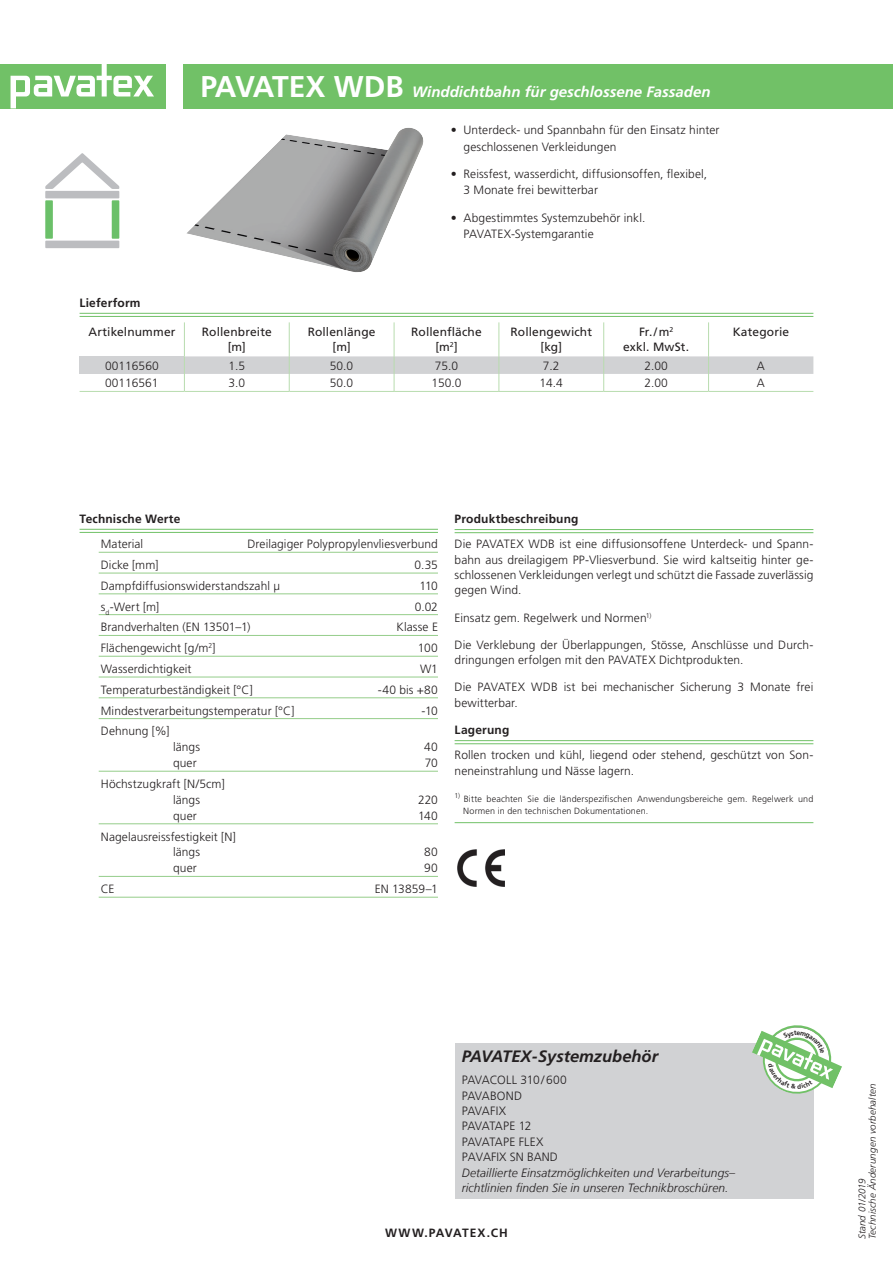
<style>
.page{position:relative;width:893px;height:1263px;background:#fff}
.page>*{position:absolute;margin:0;border:0;box-sizing:border-box;transform-origin:0 0}
.t1{font:italic 700 16.5px "Frutiger LT Std";color:#231f20}
.t2{font:italic 700 15px "Frutiger LT Std";color:#fff}
.t3{font:300 12px/15.5px "Frutiger LT Std";letter-spacing:.005em;color:#231f20}
.t4{font:12px/15.5px "Frutiger LT Std";letter-spacing:.01em;color:#231f20;text-align:center}
.t5{font:italic 300 12px/15.5px "Frutiger LT";letter-spacing:.005em;color:#231f20}
.t6{font:300 12px/15.5px "Frutiger LT";color:#231f20}
.t7{font:700 12px "Frutiger LT Std";letter-spacing:.015em;color:#231f20}
.t8{font:700 12px "Frutiger LT Std";letter-spacing:.08em;color:#231f20}
.t9{font:italic 300 9.75px/10.5px "Frutiger LT Std";letter-spacing:.01em;color:#231f20}
.t10{font:300 9px/12px "Frutiger LT Std";letter-spacing:.015em;color:#231f20}
.s1{font-style:normal;font-size:30px}
.s2{font-stretch:condensed}
</style>
<div class="page">
<div style="left:0;top:64px;width:166px;height:44px;background:#71c167"></div>
<svg style="left:11px;top:64px;width:143px;height:44px"></svg>
<div style="left:183px;top:64px;width:710px;height:44px;background:#71c167"></div>
<div style="left:455px;top:1043px;width:359px;height:155px;background:#d1d2d4"></div>
<img style="left:186px;top:128px;width:238px;height:144px">
<hr style="left:455px;top:529px;width:358px;height:1px;background:#71c167">
<hr style="left:455px;top:532px;width:358px;height:1px;background:#71c167">
<hr style="left:455px;top:740px;width:358px;height:1px;background:#71c167">
<hr style="left:455px;top:743px;width:358px;height:1px;background:#71c167">
<hr style="left:455px;top:822px;width:358px;height:1px;background:#71c167">
<hr style="left:80px;top:529px;width:358px;height:1px;background:#71c167">
<hr style="left:80px;top:532px;width:358px;height:1px;background:#71c167">
<hr style="left:99px;top:552px;width:339px;height:1px;background:#95cd8a">
<hr style="left:99px;top:573px;width:339px;height:1px;background:#95cd8a">
<hr style="left:99px;top:593px;width:339px;height:1px;background:#95cd8a">
<hr style="left:99px;top:614px;width:339px;height:1px;background:#95cd8a">
<hr style="left:99px;top:635px;width:339px;height:1px;background:#95cd8a">
<hr style="left:99px;top:656px;width:339px;height:1px;background:#95cd8a">
<hr style="left:99px;top:677px;width:339px;height:1px;background:#95cd8a">
<hr style="left:99px;top:697px;width:339px;height:1px;background:#95cd8a">
<hr style="left:99px;top:718px;width:339px;height:1px;background:#95cd8a">
<hr style="left:99px;top:771px;width:339px;height:1px;background:#95cd8a">
<hr style="left:99px;top:823px;width:339px;height:1px;background:#95cd8a">
<hr style="left:99px;top:876px;width:339px;height:1px;background:#95cd8a">
<hr style="left:99px;top:897px;width:339px;height:1px;background:#95cd8a">
<hr style="left:80px;top:313px;width:733px;height:1px;background:#71c167">
<hr style="left:80px;top:316px;width:733px;height:1px;background:#71c167">
<div style="left:80px;top:356px;width:104px;height:18px;background:#d1d2d4"></div>
<hr style="left:289px;top:322px;width:1px;height:34px;background:#b8dcae">
<hr style="left:394px;top:322px;width:1px;height:34px;background:#b8dcae">
<hr style="left:498px;top:322px;width:1px;height:34px;background:#b8dcae">
<hr style="left:603px;top:322px;width:1px;height:34px;background:#b8dcae">
<hr style="left:708px;top:322px;width:1px;height:34px;background:#b8dcae">
<hr style="left:184px;top:391px;width:105px;height:1px;background:#b8dcae">
<hr style="left:289px;top:391px;width:105px;height:1px;background:#b8dcae">
<hr style="left:394px;top:391px;width:105px;height:1px;background:#b8dcae">
<hr style="left:499px;top:391px;width:105px;height:1px;background:#b8dcae">
<hr style="left:604px;top:391px;width:105px;height:1px;background:#b8dcae">
<hr style="left:709px;top:391px;width:104px;height:1px;background:#b8dcae">
<hr style="left:184px;top:322px;width:1px;height:34px;background:#b8dcae">
<svg style="left:184px;top:356px;width:629px;height:35px"></svg>
<hr style="left:80px;top:391px;width:104px;height:1px;background:#b8dcae">
<img style="left:458px;top:849px;width:46px;height:37px">
<div style="left:45px;top:241px;width:74px;height:7px;background:#bcbdc0"></div>
<div style="left:45px;top:191px;width:74px;height:7px;background:#bcbdc0"></div>
<div style="left:45px;top:200px;width:8px;height:39px;background:#6bc069"></div>
<div style="left:112px;top:200px;width:7px;height:39px;background:#6bc069"></div>
<svg style="left:45px;top:153px;width:74px;height:36px"></svg>
<svg style="left:752px;top:1025px;width:90px;height:69px"></svg>
<p class="t2" style="left:200px;top:83px;width:512px"><span class="s1">PAVATEX WDB</span> Winddichtbahn für geschlossene Fassaden</p>
<p class="t3" style="left:463px;top:122px;width:257px;line-height:16px;text-indent:-13px"><span class="s2">•</span> Unterdeck- und Spannbahn für den Einsatz hinter geschlossenen Verkleidungen</p>
<p class="t3" style="left:463px;top:166px;width:245px;line-height:16px;text-indent:-13px"><span class="s2">•</span> Reissfest, wasserdicht, diffusionsoffen, flexibel,<br>3 Monate frei bewitterbar</p>
<p class="t3" style="left:463px;top:210px;width:183px;line-height:16px;text-indent:-13px"><span class="s2">•</span> Abgestimmtes Systemzubehör inkl.<br>PAVATEX-Systemgarantie</p>
<p class="t7" style="left:80px;top:295px;width:62px">Lieferform</p>
<p class="t4" style="left:88px;top:324px;width:89px">Artikelnummer</p>
<p class="t4" style="left:202px;top:324px;width:72px">Rollenbreite [m]</p>
<p class="t4" style="left:308px;top:324px;width:69px">Rollenlänge [m]</p>
<p class="t4" style="left:411px;top:324px;width:72px">Rollenfläche [m<sup>2</sup>]</p>
<p class="t4" style="left:511px;top:324px;width:83px">Rollengewicht [kg]</p>
<p class="t4" style="left:623px;top:324px;width:68px">Fr./m<sup>2<br></sup>exkl. MwSt.</p>
<p class="t4" style="left:733px;top:324px;width:58px">Kategorie</p>
<p class="t3" style="left:105px;top:358px;width:55px">00116560</p>
<p class="t3" style="left:228px;top:358px;width:18px">1.5</p>
<p class="t3" style="left:330px;top:358px;width:25px">50.0</p>
<p class="t3" style="left:435px;top:358px;width:25px">75.0</p>
<p class="t3" style="left:543px;top:358px;width:18px">7.2</p>
<p class="t3" style="left:644px;top:358px;width:25px">2.00</p>
<p class="t3" style="left:757px;top:358px;width:10px">A</p>
<p class="t3" style="left:105px;top:375px;width:55px">00116561</p>
<p class="t3" style="left:228px;top:375px;width:18px">3.0</p>
<p class="t3" style="left:330px;top:375px;width:25px">50.0</p>
<p class="t3" style="left:431px;top:375px;width:32px">150.0</p>
<p class="t3" style="left:540px;top:375px;width:25px">14.4</p>
<p class="t3" style="left:644px;top:375px;width:25px">2.00</p>
<p class="t3" style="left:757px;top:375px;width:10px">A</p>
<p class="t7" style="left:80px;top:511px;width:102px">Technische Werte</p>
<p class="t3" style="left:101px;top:537px;width:44px">Material</p>
<p class="t3" style="left:247px;top:537px;width:192px">Dreilagiger Polypropylenvliesverbund</p>
<p class="t3" style="left:101px;top:557px;width:59px">Dicke [mm]</p>
<p class="t3" style="left:415px;top:557px;width:25px">0.35</p>
<p class="t3" style="left:101px;top:578px;width:181px">Dampfdiffusionswiderstandszahl μ</p>
<p class="t3" style="left:419px;top:578px;width:20px">110</p>
<p class="t3" style="left:101px;top:599px;width:60px">s<sub>d</sub>-Wert [m]</p>
<p class="t3" style="left:415px;top:599px;width:25px">0.02</p>
<p class="t3" style="left:101px;top:620px;width:151px">Brandverhalten (EN 13501–1)</p>
<p class="t3" style="left:397px;top:620px;width:43px">Klasse E</p>
<p class="t3" style="left:101px;top:640px;width:116px">Flächengewicht [g/m<sup>2</sup>]</p>
<p class="t3" style="left:418px;top:640px;width:22px">100</p>
<p class="t3" style="left:101px;top:661px;width:92px">Wasserdichtigkeit</p>
<p class="t3" style="left:420px;top:661px;width:19px">W1</p>
<p class="t3" style="left:101px;top:682px;width:153px">Temperaturbeständigkeit [°C]</p>
<p class="t3" style="left:378px;top:682px;width:62px">-40 bis +80</p>
<p class="t3" style="left:101px;top:703px;width:195px">Mindestverarbeitungstemperatur [°C]</p>
<p class="t3" style="left:422px;top:703px;width:18px">-10</p>
<p class="t3" style="left:101px;top:724px;width:70px">Dehnung [%]</p>
<p class="t3" style="left:173px;top:740px;width:28px">längs</p>
<p class="t3" style="left:424px;top:740px;width:15px">40</p>
<p class="t3" style="left:173px;top:755px;width:25px">quer</p>
<p class="t3" style="left:425px;top:755px;width:15px">70</p>
<p class="t3" style="left:173px;top:776px;width:53px;line-height:15.9px;text-indent:-72px">Höchstzugkraft [N/5cm] längs</p>
<p class="t3" style="left:418px;top:792px;width:21px">220</p>
<p class="t3" style="left:173px;top:808px;width:25px">quer</p>
<p class="t3" style="left:418px;top:808px;width:21px">140</p>
<p class="t3" style="left:173px;top:829px;width:64px;line-height:15.9px;text-indent:-72px">Nagelausreissfestigkeit [N] längs</p>
<p class="t3" style="left:424px;top:845px;width:15px">80</p>
<p class="t3" style="left:173px;top:861px;width:25px">quer</p>
<p class="t3" style="left:424px;top:861px;width:15px">90</p>
<p class="t3" style="left:101px;top:881px;width:15px">CE</p>
<p class="t3" style="left:375px;top:881px;width:65px">EN 13859–1</p>
<p class="t7" style="left:455px;top:512px;width:125px">Produktbeschreibung</p>
<p class="t3" style="left:455px;top:536px;width:360px;text-align:justify">Die PAVATEX WDB ist eine diffusionsoffene Unterdeck- und Spann&shy;bahn aus dreilagigem PP-Vliesverbund. Sie wird kaltseitig hinter ge&shy;schlossenen Verkleidungen verlegt und schützt die Fassade zuverlässig gegen Wind.</p>
<p class="t3" style="left:455px;top:610px;width:198px">Einsatz gem. Regelwerk und Normen<sup>1)</sup></p>
<p class="t3" style="left:455px;top:637px;width:360px">Die Verklebung der Überlappungen, Stösse, Anschlüsse und Durch&shy;dringungen erfolgen mit den PAVATEX Dichtprodukten.</p>
<p class="t3" style="left:455px;top:680px;width:360px">Die PAVATEX WDB ist bei mechanischer Sicherung 3 Monate frei bewitterbar.</p>
<p class="t7" style="left:455px;top:723px;width:56px">Lagerung</p>
<p class="t3" style="left:455px;top:747px;width:360px">Rollen trocken und kühl, liegend oder stehend, geschützt von Son&shy;neneinstrahlung und Nässe lagern.</p>
<p class="t10" style="left:463px;top:793px;width:352px;text-indent:-9px"><sup>1)</sup> Bitte beachten Sie die länderspezifischen Anwendungsbereiche gem. Regelwerk und<br>Normen in den technischen Dokumentationen.</p>
<h1 class="t1" style="left:462px;top:1046px;width:198px">PAVATEX-Systemzubehör</h1>
<p class="t6" style="left:462px;top:1072px;width:107px">PAVACOLL 310/600<br>PAVABOND<br>PAVAFIX<br>PAVATAPE 12<br>PAVATAPE FLEX<br>PAVAFIX SN BAND</p>
<p class="t5" style="left:462px;top:1165px;width:275px">Detaillierte Einsatzmöglichkeiten und Verarbeitungs– richtlinien finden Sie in unseren Technikbroschüren.</p>
<p class="t8" style="left:385px;top:1226px;width:124px">WWW.PAVATEX.CH</p>
<p class="t9" style="left:857px;top:1239px;width:157px;rotate:-90deg">Stand 01/2019<br>Technische Änderungen vorbehalten</p>
</div>
